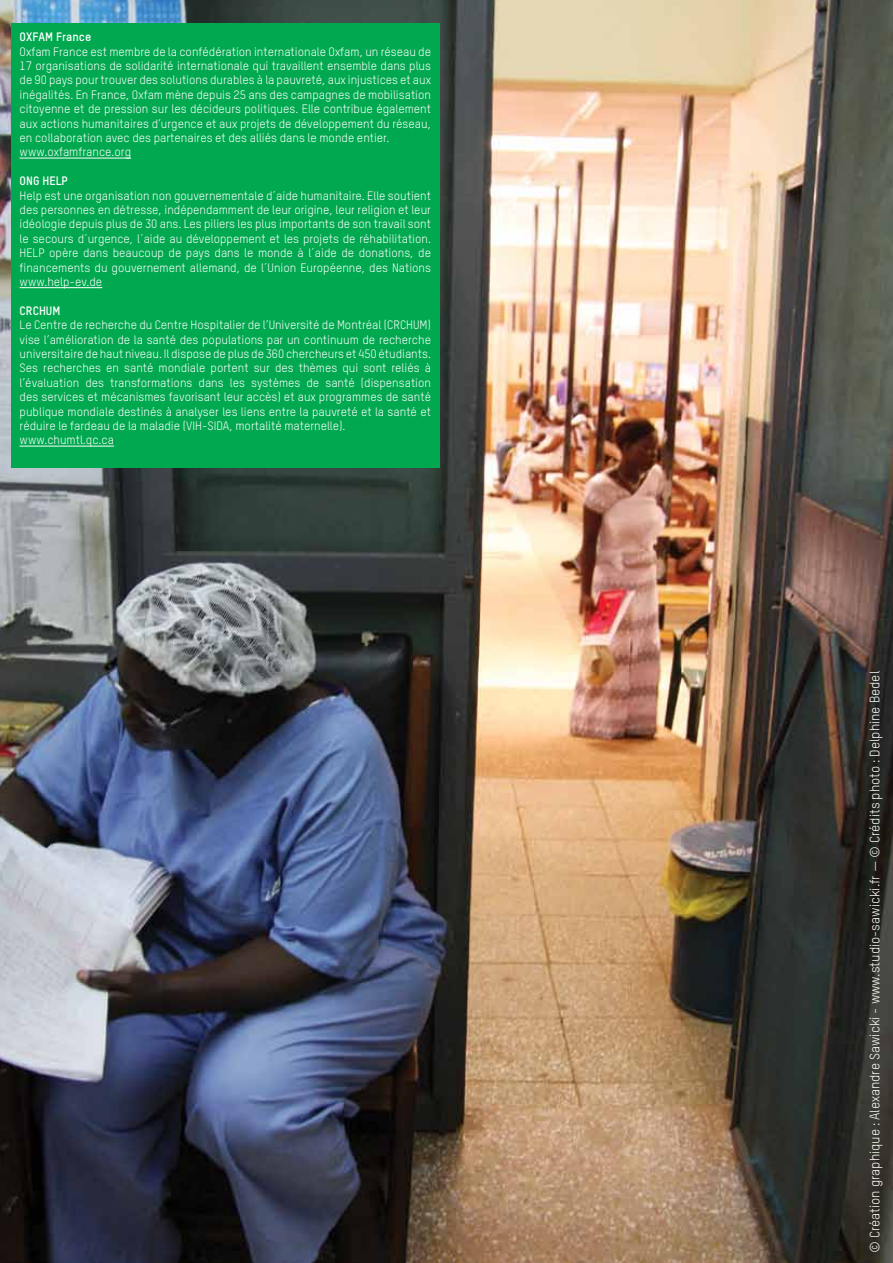
<style>
.page{position:relative;width:893px;height:1263px;background:#fff}
.page>*{position:absolute;margin:0;border:0;box-sizing:border-box;transform-origin:0 0}
.t1{font:13.5px "Oxfam TSTARPRO";color:#fff}
.t2{font:12px/14.4px "Oxfam TSTARPRO";color:#fff}
.t3{font:700 12px "Oxfam TSTARPRO";color:#fff}
</style>
<div class="page">
<img style="left:0;top:0;width:893px;height:1263px">
<div style="left:11px;top:23px;width:429px;height:445px;background:#00a94f"></div>
<hr style="left:20px;top:158px;width:111px;height:1px;background:#fff">
<hr style="left:20px;top:287px;width:82px;height:1px;background:#fff">
<hr style="left:20px;top:446px;width:94px;height:1px;background:#fff">
<p class="t3" style="left:20px;top:28px;width:73px">OXFAM France</p>
<p class="t2" style="left:20px;top:43px;width:413px">Oxfam France est membre de la confédération internationale Oxfam, un réseau de 17 organisations de solidarité internationale qui travaillent ensemble dans plus de 90 pays pour trouver des solutions durables à la pauvreté, aux injustices et aux inégalités. En France, Oxfam mène depuis 25 ans des campagnes de mobilisation citoyenne et de pression sur les décideurs politiques. Elle contribue également aux actions humanitaires d’urgence et aux projets de développement du réseau, en collaboration avec des partenaires et des alliés dans le monde entier. www.oxfamfrance.org</p>
<p class="t3" style="left:20px;top:172px;width:50px">ONG HELP</p>
<p class="t2" style="left:20px;top:187px;width:413px;text-align:justify">Help est une organisation non gouvernementale d´aide humanitaire. Elle soutient des personnes en détresse, indépendamment de leur origine, leur religion et leur idéologie depuis plus de 30 ans. Les piliers les plus importants de son travail sont le secours d´urgence, l´aide au développement et les projets de réhabilitation.<br>HELP opère dans beaucoup de pays dans le monde à l´aide de donations, de financements du gouvernement allemand, de l´Union Européenne, des Nations www.help-ev.de</p>
<p class="t3" style="left:20px;top:301px;width:42px">CRCHUM</p>
<p class="t2" style="left:20px;top:317px;width:413px">Le Centre de recherche du Centre Hospitalier de l’Université de Montréal (CRCHUM) vise l’amélioration de la santé des populations par un continuum de recherche universitaire de haut niveau. Il dispose de plus de 360 chercheurs et 450 étudiants.<br>Ses recherches en santé mondiale portent sur des thèmes qui sont reliés à l’évaluation des transformations dans les systèmes de santé (dispensation des services et mécanismes favorisant leur accès) et aux programmes de santé publique mondiale destinés à analyser les liens entre la pauvreté et la santé et réduire le fardeau de la maladie (VIH-SIDA, mortalité maternelle). www.chumtl.qc.ca</p>
<p class="t1" style="left:865px;top:1253px;width:583px;rotate:-90deg">© Création graphique : Alexandre Sawicki - www.studio-sawicki.fr — © Crédits photo : Delphine Bedel</p>
</div>
